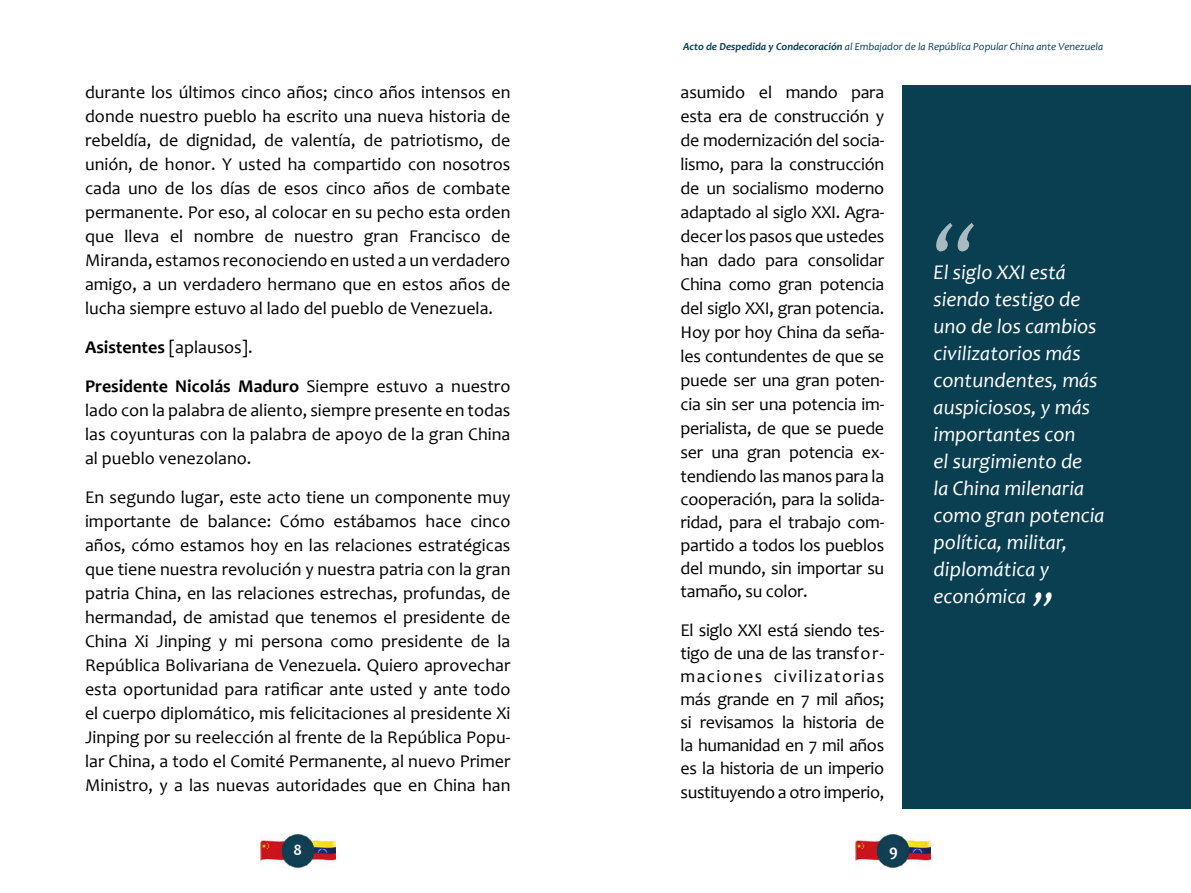
<style>
.page{position:relative;width:1191px;height:893px;background:#fff}
.page>*{position:absolute;margin:0;border:0;box-sizing:border-box;transform-origin:0 0}
.t1{font:italic 90px "Candara";color:#fff}
.t2{font:italic 45px "Candara";color:#fff}
.t3{font:italic 21px/27px "Candara";color:#fff}
.t4{font:18px/24px "Candara";color:#000;text-align:justify}
.t5{font:700 18px/39px "Candara";color:#000}
.t6{font:700 16.5px "Candara";color:#fff}
.t7{font:700 15.75px "Candara";color:#fff}
.t8{font:italic 10.8px "Candara";color:#0a3e51}
.s1{font-weight:400}
.s2{font-weight:700}
</style>
<div class="page">
<img style="left:856px;top:833px;width:74px;height:35px">
<img style="left:260px;top:833px;width:75px;height:35px">
<div style="left:902px;top:85px;width:289px;height:723px;background:#0a3e51"></div>
<p class="t4" style="left:85px;top:80px;width:427px">durante los últimos cinco años; cinco años intensos en donde nuestro pueblo ha escrito una nueva historia de rebeldía, de dignidad, de valentía, de patriotismo, de unión, de honor. Y usted ha compartido con nosotros cada uno de los días de esos cinco años de combate permanente. Por eso, al colocar en su pecho esta orden que lleva el nombre de nuestro gran Francisco de Miranda, estamos reconociendo en usted a un verdadero amigo, a un verdadero hermano que en estos años de lucha siempre estuvo al lado del pueblo de Venezuela.</p>
<p class="t5" style="left:85px;top:328px;width:427px">Asistentes <span class="s1">[aplausos].<br></span>Presidente Nicolás Maduro <span class="s1">Siempre estuvo a nuestro</span></p>
<p class="t4" style="left:85px;top:398px;width:427px">lado con la palabra de aliento, siempre presente en todas las coyunturas con la palabra de apoyo de la gran China al pueblo venezolano.</p>
<p class="t4" style="left:85px;top:485px;width:427px">En segundo lugar, este acto tiene un componente muy importante de balance: Cómo estábamos hace cinco años, cómo estamos hoy en las relaciones estratégicas que tiene nuestra revolución y nuestra patria con la gran patria China, en las relaciones estrechas, profundas, de hermandad, de amistad que tenemos el presidente de China Xi Jinping y mi persona como presidente de la República Bolivariana de Venezuela. Quiero aprovechar esta oportunidad para ratificar ante usted y ante todo el cuerpo diplomático, mis felicitaciones al presidente Xi Jinping por su reelección al frente de la República Popu&shy;lar China, a todo el Comité Permanente, al nuevo Primer Ministro, y a las nuevas autoridades que en China han</p>
<p class="t8" style="left:683px;top:40px;width:421px"><span class="s2">Acto de Despedida y Condecoración</span> al Embajador de la República Popular China ante Venezuela</p>
<p class="t4" style="left:680px;top:80px;width:205px">asumido el mando para esta era de construcción y de modernización del socia&shy;lismo, para la construcción de un socialismo moderno adaptado al siglo XXI. Agra&shy;decer los pasos que ustedes han dado para consolidar China como gran potencia del siglo XXI, gran potencia.<br>Hoy por hoy China da seña&shy;les contundentes de que se puede ser una gran poten&shy;cia sin ser una potencia im&shy;perialista, de que se puede ser una gran potencia ex&shy;tendiendo las manos para la cooperación, para la solida&shy;ridad, para el trabajo com&shy;partido a todos los pueblos del mundo, sin importar su tamaño, su color.</p>
<p class="t4" style="left:680px;top:618px;width:205px;line-height:23.2px">El siglo XXI está siendo tes&shy;tigo de una de las transfor&shy;maciones civilizatorias más grande en 7 mil años; si revisamos la historia de la humanidad en 7 mil años es la historia de un imperio sustituyendo a otro imperio,</p>
<h1 class="t1" style="left:931px;top:201px;width:47px">“</h1>
<p class="t3" style="left:933px;top:258px;width:172px">El siglo XXI está siendo testigo de uno de los cambios civilizatorios más contundentes, más auspiciosos, y más importantes con<br>el surgimiento de<br>la China milenaria como gran potencia política, militar, diplomática y económica</p>
<h2 class="t2" style="left:1030px;top:581px;width:24px">”</h2>
<p class="t7" style="left:293px;top:840px;width:10px">8</p>
<p class="t6" style="left:889px;top:840px;width:10px">9</p>
</div>
